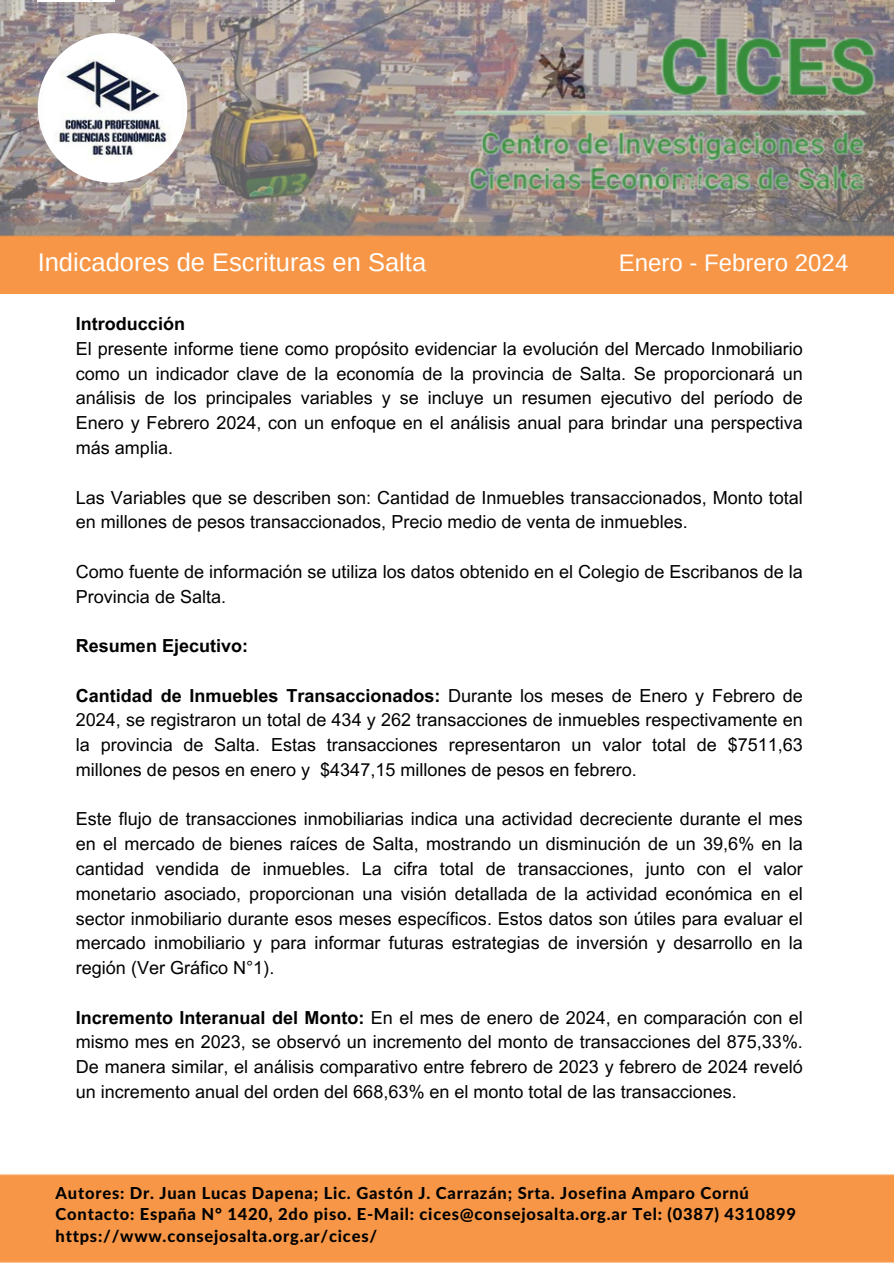
<style>
.page{position:relative;width:894px;height:1264px;background:#fff}
.page>*{position:absolute;margin:0;border:0;box-sizing:border-box;transform-origin:0 0}
.t1{font:25.5px "Arimo";color:#fff}
.t2{font:24px "Arimo";color:#fff}
.t3{font:18px/24.8px "Arial MT Pro";color:#000;text-align:justify}
.t4{font:700 18px "Arial MT Pro";color:#000}
.t5{font:800 16.5px/21.3px "Lato Latin";letter-spacing:.045em;color:#000}
.s1{font-weight:700}
</style>
<div class="page">
<img style="left:0;top:0;width:893px;height:222px">
<img style="left:38px;top:0;width:76px;height:2px">
<img style="left:0;top:222px;width:893px;height:71px">
<img style="left:419px;top:8px;width:474px;height:242px">
<img style="left:38px;top:33px;width:149px;height:150px;border-radius:50%">
<div style="left:0;top:1174px;width:893px;height:88px;background:#f79646"></div>
<p class="t1" style="left:38px;top:248px;width:390px">Indicadores de Escrituras en Salta</p>
<p class="t2" style="left:618px;top:249px;width:231px">Enero - Febrero 2024</p>
<p class="t4" style="left:76px;top:317px;width:111px">Introducción</p>
<h1 class="t3" style="left:76px;top:338px;width:728px">El presente informe tiene como propósito evidenciar la evolución del Mercado Inmobiliario como un indicador clave de la economía de la provincia de Salta. Se proporcionará un análisis de los principales variables y se incluye un resumen ejecutivo del período de Enero y Febrero 2024, con un enfoque en el análisis anual para brindar una perspectiva más amplia.</h1>
<h1 class="t3" style="left:76px;top:487px;width:728px">Las Variables que se describen son: Cantidad de Inmuebles transaccionados, Monto total en millones de pesos transaccionados, Precio medio de venta de inmuebles.</h1>
<p class="t3" style="left:76px;top:561px;width:728px">Como fuente de información se utiliza los datos obtenido en el Colegio de Escribanos de la<br>Provincia de Salta.</p>
<p class="t4" style="left:76px;top:639px;width:174px">Resumen Ejecutivo:</p>
<p class="t3" style="left:76px;top:685px;width:728px"><span class="s1">Cantidad de Inmuebles Transaccionados:</span> Durante los meses de Enero y Febrero de 2024, se registraron un total de 434 y 262 transacciones de inmuebles respectivamente en la provincia de Salta. Estas transacciones representaron un valor total de $7511,63 millones de pesos en enero y $4347,15 millones de pesos en febrero.</p>
<p class="t3" style="left:76px;top:809px;width:728px">Este flujo de transacciones inmobiliarias indica una actividad decreciente durante el mes en el mercado de bienes raíces de Salta, mostrando un disminución de un 39,6% en la cantidad vendida de inmuebles. La cifra total de transacciones, junto con el valor monetario asociado, proporcionan una visión detallada de la actividad económica en el sector inmobiliario durante esos meses específicos. Estos datos son útiles para evaluar el mercado inmobiliario y para informar futuras estrategias de inversión y desarrollo en la región (Ver Gráfico N°1).</p>
<h2 class="t3" style="left:76px;top:1007px;width:728px"><span class="s1">Incremento Interanual del Monto:</span> En el mes de enero de 2024, en comparación con el mismo mes en 2023, se observó un incremento del monto de transacciones del 875,33%.<br>De manera similar, el análisis comparativo entre febrero de 2023 y febrero de 2024 reveló un incremento anual del orden del 668,63% en el monto total de las transacciones.</h2>
<p class="t5" style="left:56px;top:1183px;width:741px">Autores: Dr. Juan Lucas Dapena; Lic. Gastón J. Carrazán; Srta. Josefina Amparo Cornú<br>Contacto: España N° 1420, 2do piso. E-Mail: cices@consejosalta.org.ar Tel: (0387) 4310899 https://www.consejosalta.org.ar/cices/</p>
</div>
